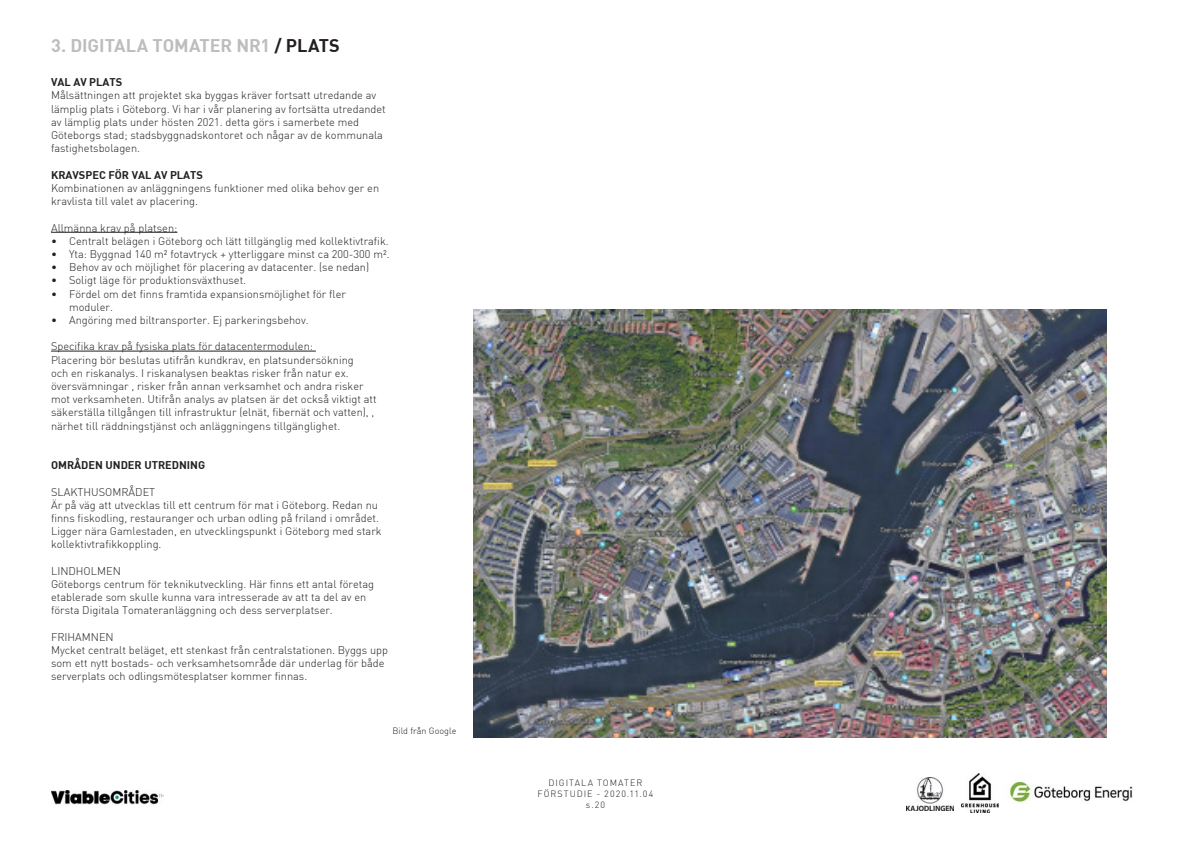
<style>
.page{position:relative;width:1191px;height:842px;background:#fff}
.page>*{position:absolute;margin:0;border:0;box-sizing:border-box;transform-origin:0 0}
.rubrik{font:18px "DIN Bold";letter-spacing:-.005em;color:#bbbdbe}
.t1{font:300 11px/13.2px "DIN";color:#231f20}
.t2{font:11px "DIN Bold";color:#231f20}
.t3{font:300 9px/10.8px "DIN";letter-spacing:.1em;color:#231f20;text-align:center}
.t4{font:300 9px "DIN";color:#231f20}
.s1{color:#231f20}
.s2{font-family:"DIN Bold";font-weight:400}
</style>
<div class="page">
<img style="left:51px;top:790px;width:112px;height:14px">
<img style="left:961px;top:774px;width:37px;height:39px">
<img style="left:1009px;top:781px;width:124px;height:22px">
<img style="left:906px;top:778px;width:47px;height:32px">
<hr style="left:51px;top:232px;width:126px;height:1px;background:#231f20">
<hr style="left:51px;top:351px;width:265px;height:1px;background:#231f20">
<img style="left:473px;top:310px;width:633px;height:428px">
<p class="rubrik" style="left:51px;top:34px;width:290px">3. DIGITALA TOMATER NR1 <span class="s1">/ PLATS</span></p>
<p class="t1" style="left:51px;top:76px;width:336px"><span class="s2">VAL AV PLATS<br></span>Målsättningen att projektet ska byggas kräver fortsatt utredande av lämplig plats i Göteborg. Vi har i vår planering av fortsätta utredandet av lämplig plats under hösten 2021. detta görs i samerbete med Göteborgs stad; stadsbyggnadskontoret och någar av de kommunala fastighetsbolagen.</p>
<p class="t2" style="left:51px;top:168px;width:153px">KRAVSPEC FÖR VAL AV PLATS</p>
<p class="t1" style="left:51px;top:181px;width:330px">Kombinationen av anläggningens funktioner med olika behov ger en kravlista till valet av placering.</p>
<p class="t1" style="left:51px;top:221px;width:128px">Allmänna krav på platsen:</p>
<p class="t1" style="left:51px;top:234px;width:339px">• Centralt belägen i Göteborg och lätt tillgänglig med kollektivtrafik.</p>
<p class="t1" style="left:51px;top:247px;width:340px">• Yta: Byggnad 140 m² fotavtryck + ytterliggare minst ca 200-300 m².</p>
<p class="t1" style="left:51px;top:260px;width:320px">• Behov av och möjlighet för placering av datacenter. (se nedan)</p>
<p class="t1" style="left:51px;top:274px;width:197px">• Soligt läge för produktionsväxthuset.</p>
<p class="t1" style="left:69px;top:287px;width:278px;text-indent:-18px">• Fördel om det finns framtida expansionsmöjlighet för fler moduler.</p>
<p class="t1" style="left:51px;top:313px;width:259px">• Angöring med biltransporter. Ej parkeringsbehov.</p>
<p class="t1" style="left:51px;top:340px;width:263px">Specifika krav på fysiska plats för datacentermodulen:</p>
<p class="t1" style="left:51px;top:353px;width:327px">Placering bör beslutas utifrån kundkrav, en platsundersökning<br>och en riskanalys. I riskanalysen beaktas risker från natur ex. översvämningar , risker från annan verksamhet och andra risker mot verksamheten. Utifrån analys av platsen är det också viktigt att säkerställa tillgången till infrastruktur (elnät, fibernät och vatten), , närhet till räddningstjänst och anläggningens tillgänglighet.</p>
<p class="t2" style="left:51px;top:458px;width:156px">OMRÅDEN UNDER UTREDNING</p>
<p class="t1" style="left:51px;top:485px;width:106px">SLAKTHUSOMRÅDET</p>
<p class="t1" style="left:51px;top:498px;width:332px">Är på väg att utvecklas till ett centrum för mat i Göteborg. Redan nu finns fiskodling, restauranger och urban odling på friland i området.<br>Ligger nära Gamlestaden, en utvecklingspunkt i Göteborg med stark kollektivtrafikkoppling.</p>
<p class="t1" style="left:51px;top:564px;width:71px">LINDHOLMEN</p>
<p class="t1" style="left:51px;top:577px;width:324px">Göteborgs centrum för teknikutveckling. Här finns ett antal företag etablerade som skulle kunna vara intresserade av att ta del av en första Digitala Tomateranläggning och dess serverplatser.</p>
<p class="t1" style="left:51px;top:630px;width:64px">FRIHAMNEN</p>
<p class="t1" style="left:51px;top:643px;width:339px">Mycket centralt beläget, ett stenkast från centralstationen. Byggs upp som ett nytt bostads- och verksamhetsområde där underlag för både serverplats och odlingsmötesplatser kommer finnas.</p>
<p class="t4" style="left:392px;top:725px;width:65px">Bild från Google</p>
<p class="t3" style="left:537px;top:777px;width:117px">DIGITALA TOMATER<br>FÖRSTUDIE - 2020.11.04 s.20</p>
</div>
